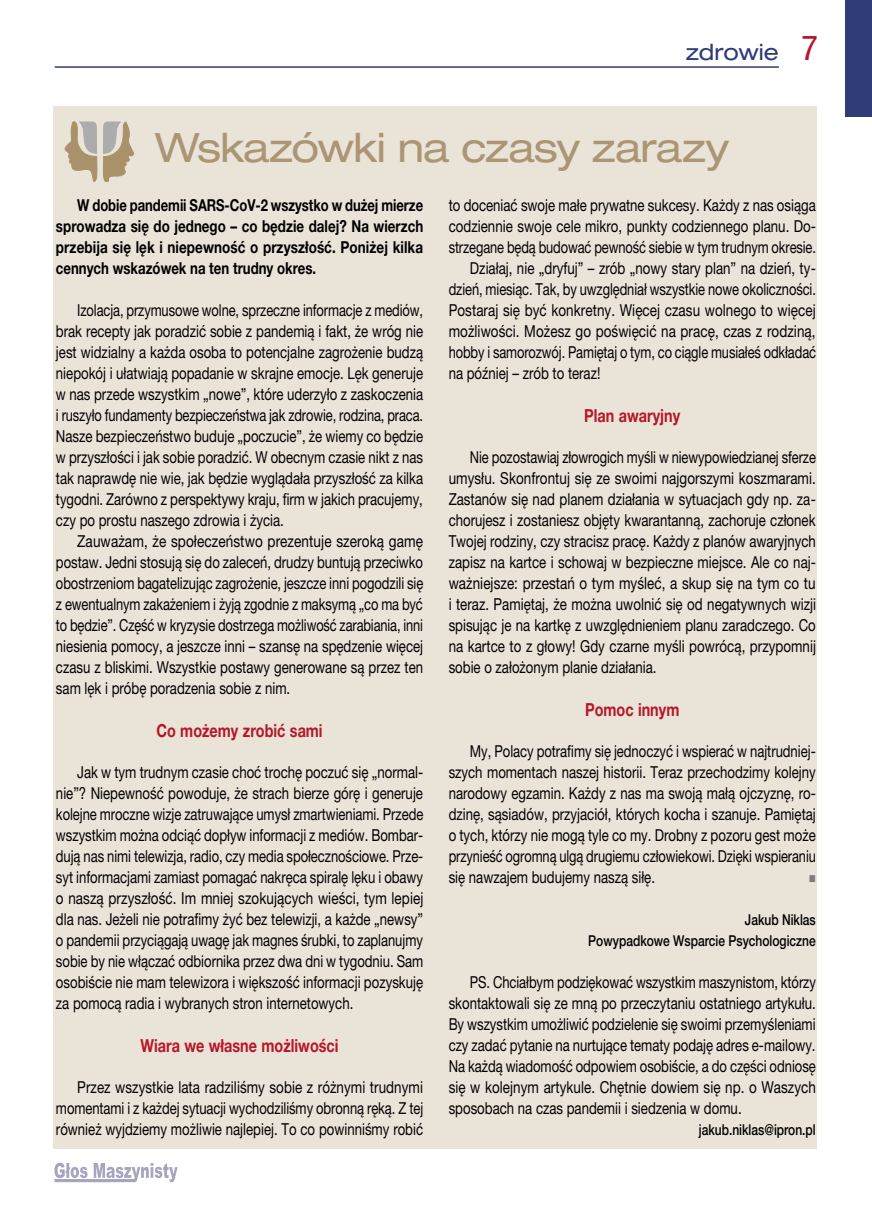
<style>
.page{position:relative;width:872px;height:1212px;background:#fff}
.page>*{position:absolute;margin:0;border:0;box-sizing:border-box;transform-origin:0 0}
.t1{font:expanded 40.5px "Helvetica Neue LT Pro";letter-spacing:-.025em;color:#aa9574}
.t2{font:expanded 22.5px "Helvetica Neue LT Pro";color:#303c78}
.t3{font:700 18px "Helvetica Neue LT Pro";color:#b51729;scale:.8 1}
.t4{font:16.5px/21px "Helvetica Neue LT Pro";color:#000;text-align:justify;scale:.78 1}
.t5{font:16.5px/21px "Helvetica Neue LT Pro";color:#000;text-align:justify;scale:.8 1}
.t6{font:16.5px/21px "Helvetica Neue LT Pro";color:#000;text-align:justify;scale:.79 1}
.t7{font:16.5px/21px "Helvetica Neue LT Pro";color:#000;text-align:justify;scale:.82 1}
.t8{font:700 16.5px/21px "Helvetica Neue LT Pro";color:#000;text-align:justify;scale:.79 1}
.t9{font:16.5px/21px "Helvetica Neue LT Pro";color:#000;text-align:justify;scale:.81 1}
.t10{font:500 15px/21px "Helvetica Neue LT Pro";color:#000;text-align:right;scale:.8 1}
.t11{font:12px "Wingdings";color:#7d7d7d;scale:.8 1}
.s1{font-stretch:condensed;font-size:34.5px;color:#b51729}
</style>
<div class="page">
<svg style="left:54px;top:1163px;width:124px;height:19px"></svg>
<div style="left:845px;top:0;width:27px;height:117px;background:#303c78"></div>
<hr style="left:55px;top:66px;width:724px;height:2px;background:#303c78">
<div style="left:54px;top:107px;width:763px;height:1042px;background:#eae3d8"></div>
<svg style="left:65px;top:122px;width:69px;height:60px"></svg>
<h2 class="t2" style="left:686px;top:37px;width:133px">zdrowie <span class="s1">7</span></h2>
<h1 class="t1" style="left:155px;top:122px;width:575px">Wskazówki na czasy zarazy</h1>
<p class="t8" style="left:56px;top:194px;width:466px;text-indent:21px">W dobie pandemii SARS-CoV-2 wszystko w dużej mierze sprowadza się do jednego – co będzie dalej? Na wierzch przebija się lęk i niepewność o przyszłość. Poniżej kilka cennych wskazówek na ten trudny okres.</p>
<p class="t4" style="left:56px;top:300px;width:472px;text-indent:21px">Izolacja, przymusowe wolne, sprzeczne informacje z mediów, brak recepty jak poradzić sobie z pandemią i fakt, że wróg nie jest widzialny a każda osoba to potencjalne zagrożenie budzą niepokój i ułatwiają popadanie w skrajne emocje. Lęk generuje w nas przede wszystkim „nowe”, które uderzyło z zaskoczenia i ruszyło fundamenty bezpieczeństwa jak zdrowie, rodzina, praca.<br>Nasze bezpieczeństwo buduje „poczucie”, że wiemy co będzie w przyszłości i jak sobie poradzić. W obecnym czasie nikt z nas tak naprawdę nie wie, jak będzie wyglądała przyszłość za kilka tygodni. Zarówno z perspektywy kraju, firm w jakich pracujemy, czy po prostu naszego zdrowia i życia.</p>
<p class="t7" style="left:56px;top:531px;width:449px;text-indent:21px">Zauważam, że społeczeństwo prezentuje szeroką gamę postaw. Jedni stosują się do zaleceń, drudzy buntują przeciwko obostrzeniom bagatelizując zagrożenie, jeszcze inni pogodzili się z ewentualnym zakażeniem i żyją zgodnie z maksymą „co ma być to będzie”. Część w kryzysie dostrzega możliwość zarabiania, inni niesienia pomocy, a jeszcze inni – szansę na spędzenie więcej czasu z bliskimi. Wszystkie postawy generowane są przez ten sam lęk i próbę poradzenia sobie z nim.</p>
<p class="t3" style="left:156px;top:719px;width:209px">Co możemy zrobić sami</p>
<p class="t5" style="left:56px;top:762px;width:461px;text-indent:21px">Jak w tym trudnym czasie choć trochę poczuć się „normal&shy;nie”? Niepewność powoduje, że strach bierze górę i generuje kolejne mroczne wizje zatruwające umysł zmartwieniami. Przede wszystkim można odciąć dopływ informacji z mediów. Bombar&shy;dują nas nimi telewizja, radio, czy media społecznościowe. Prze&shy;syt informacjami zamiast pomagać nakręca spiralę lęku i obawy o naszą przyszłość. Im mniej szokujących wieści, tym lepiej dla nas. Jeżeli nie potrafimy żyć bez telewizji, a każde „newsy” o pandemii przyciągają uwagę jak magnes śrubki, to zaplanujmy sobie by nie włączać odbiornika przez dwa dni w tygodniu. Sam osobiście nie mam telewizora i większość informacji pozyskuję za pomocą radia i wybranych stron internetowych.</p>
<p class="t3" style="left:141px;top:1034px;width:249px">Wiara we własne możliwości</p>
<p class="t9" style="left:56px;top:1077px;width:455px;text-indent:21px">Przez wszystkie lata radziliśmy sobie z różnymi trudnymi momentami i z każdej sytuacji wychodziliśmy obronną ręką. Z tej również wyjdziemy możliwie najlepiej. To co powinniśmy robić</p>
<p class="t5" style="left:449px;top:195px;width:460px">to doceniać swoje małe prywatne sukcesy. Każdy z nas osiąga</p>
<p class="t5" style="left:449px;top:216px;width:460px">codziennie swoje cele mikro, punkty codziennego planu. Do-</p>
<p class="t4" style="left:449px;top:237px;width:472px">strzegane będą budować pewność siebie w tym trudnym okresie.</p>
<p class="t5" style="left:470px;top:258px;width:434px">Działaj, nie „dryfuj” – zrób „nowy stary plan” na dzień, ty-</p>
<p class="t4" style="left:449px;top:279px;width:472px">dzień, miesiąc. Tak, by uwzględniał wszystkie nowe okoliczności.</p>
<p class="t7" style="left:449px;top:300px;width:449px">Postaraj się być konkretny. Więcej czasu wolnego to więcej</p>
<p class="t7" style="left:449px;top:321px;width:449px">możliwości. Możesz go poświęcić na pracę, czas z rodziną,</p>
<p class="t4" style="left:449px;top:342px;width:472px">hobby i samorozwój. Pamiętaj o tym, co ciągle musiałeś odkładać</p>
<p class="t5" style="left:449px;top:363px;width:191px">na później – zrób to teraz!</p>
<p class="t3" style="left:584px;top:404px;width:121px">Plan awaryjny</p>
<p class="t4" style="left:449px;top:447px;width:472px;text-indent:21px">Nie pozostawiaj złowrogich myśli w niewypowiedzianej sferze umysłu. Skonfrontuj się ze swoimi najgorszymi koszmarami.<br>Zastanów się nad planem działania w sytuacjach gdy np. za&shy;chorujesz i zostaniesz objęty kwarantanną, zachoruje członek Twojej rodziny, czy stracisz pracę. Każdy z planów awaryjnych zapisz na kartce i schowaj w bezpieczne miejsce. Ale co naj&shy;ważniejsze: przestań o tym myśleć, a skup się na tym co tu i teraz. Pamiętaj, że można uwolnić się od negatywnych wizji spisując je na kartkę z uwzględnieniem planu zaradczego. Co na kartce to z głowy! Gdy czarne myśli powrócą, przypomnij sobie o założonym planie działania.</p>
<p class="t3" style="left:585px;top:698px;width:119px">Pomoc innym</p>
<p class="t6" style="left:449px;top:741px;width:466px;text-indent:21px">My, Polacy potrafimy się jednoczyć i wspierać w najtrudniej&shy;szych momentach naszej historii. Teraz przechodzimy kolejny narodowy egzamin. Każdy z nas ma swoją małą ojczyznę, ro&shy;dzinę, sąsiadów, przyjaciół, których kocha i szanuje. Pamiętaj o tych, którzy nie mogą tyle co my. Drobny z pozoru gest może przynieść ogromną ulgą drugiemu człowiekowi. Dzięki wspieraniu się nawzajem budujemy naszą siłę.</p>
<p class="t11" style="left:808px;top:873px;width:10px">■</p>
<p class="t10" style="left:588px;top:909px;width:286px">Jakub Niklas<br>Powypadkowe Wsparcie Psychologiczne</p>
<p class="t6" style="left:449px;top:972px;width:466px;text-indent:21px">PS. Chciałbym podziękować wszystkim maszynistom, którzy skontaktowali się ze mną po przeczytaniu ostatniego artykułu.<br>By wszystkim umożliwić podzielenie się swoimi przemyśleniami czy zadać pytanie na nurtujące tematy podaję adres e-mailowy.<br>Na każdą wiadomość odpowiem osobiście, a do części odniosę się w kolejnym artykule. Chętnie dowiem się np. o Waszych sposobach na czas pandemii i siedzenia w domu.</p>
<p class="t10" style="left:699px;top:1119px;width:148px">jakub.niklas@ipron.pl</p>
</div>
